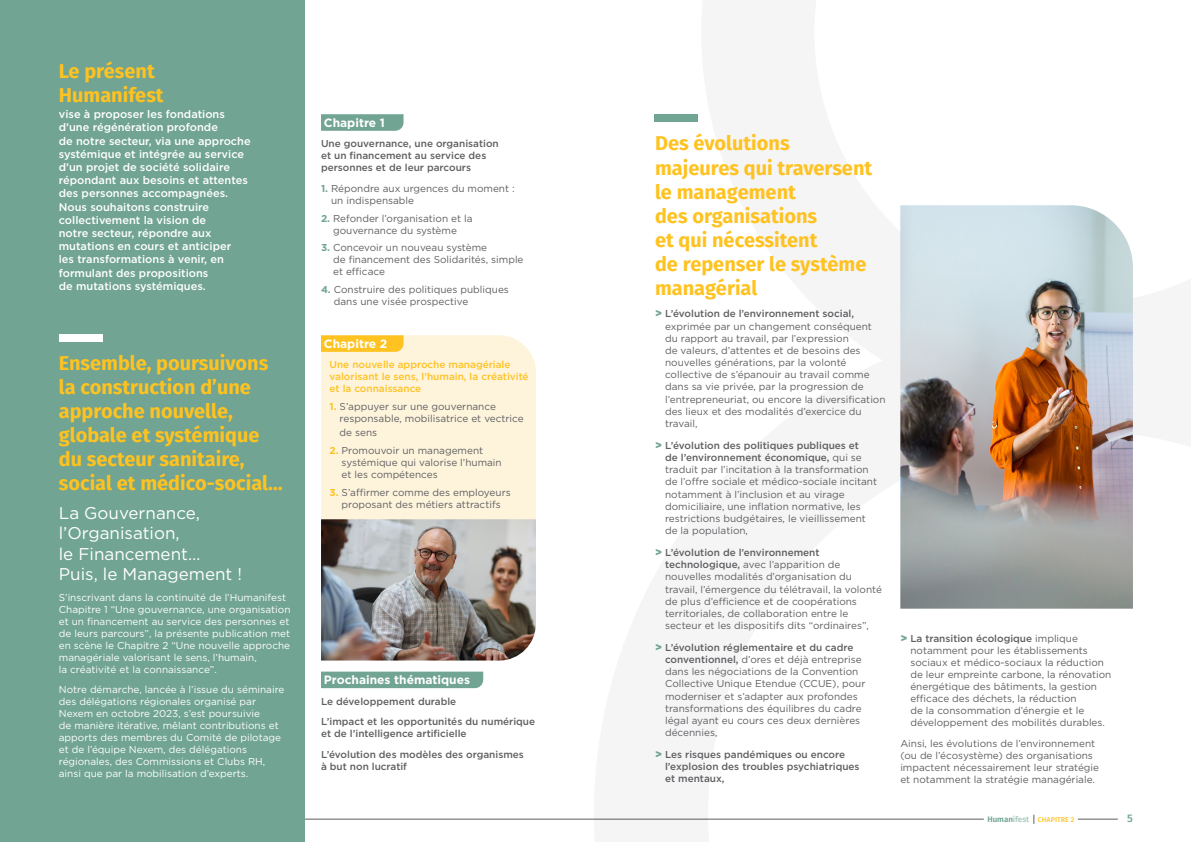
<style>
.page{position:relative;width:1191px;height:842px;background:#fff}
.page>*{position:absolute;margin:0;border:0;box-sizing:border-box;transform-origin:0 0}
.t1{font:700 20px/24.2px "Fira Sans";color:#fec221}
.t2{font:17px/20.4px "Gotham";color:#fff}
.t3{font:700 12px "Gotham";color:#fff}
.t4{font:500 11px/13.2px "Gotham";color:#fff}
.t5{font:500 11px "Fira Sans";color:#71a492}
.t6{font:10px/12.2px "Gotham";color:#5f5f62}
.t7{font:10px/12px "Gotham";color:#fff}
.t8{font:500 10px/12px "Gotham";color:#5f5f62}
.t9{font:500 10px/12px "Gotham";color:#fec221}
.t10{font:500 7px "Fira Sans";letter-spacing:.01em;color:#fec221}
.s1{font-weight:700;color:#71a492}
.s2{font-weight:700;color:#fec221}
.s3{font-weight:900;font-size:11px;color:#71a492}
.s4{font-weight:500}
.s5{font-weight:600;font-size:8px;color:#71a492}
.s6{font-weight:600;font-size:8px;color:#a9c7bc}
</style>
<div class="page">
<hr style="left:75px;top:819px;width:908px;height:1px;background:#5f5f62">
<div style="left:321px;top:335px;width:215px;height:184px;background:#fef4dc"></div>
<div style="left:0;top:0;width:305px;height:842px;background:#71a492"></div>
<div style="left:654px;top:114px;width:44px;height:8px;background:#71a492"></div>
<img style="left:321px;top:519px;width:215px;height:141px">
<div style="left:59px;top:334px;width:44px;height:8px;background:#fff"></div>
<img style="left:900px;top:205px;width:233px;height:404px">
<svg style="left:321px;top:114px;width:82px;height:17px"></svg>
<svg style="left:321px;top:335px;width:82px;height:17px"></svg>
<div style="left:321px;top:672px;width:162px;height:16px;background:#71a492"></div>
<p class="t1" style="left:59px;top:58px;width:106px">Le présent<br>Humanifest</p>
<p class="t4" style="left:59px;top:108px;width:193px">vise à proposer les fondations d’une régénération profonde<br>de notre secteur, via une approche systémique et intégrée au service d’un projet de société solidaire répondant aux besoins et attentes des personnes accompagnées.<br>Nous souhaitons construire collectivement la vision de<br>notre secteur, répondre aux mutations en cours et anticiper<br>les transformations à venir, en formulant des propositions<br>de mutations systémiques.</p>
<p class="t1" style="left:59px;top:350px;width:225px">Ensemble, poursuivons la construction d’une approche nouvelle, globale et systémique du secteur sanitaire, social et médico-social…</p>
<p class="t2" style="left:59px;top:502px;width:185px">La Gouvernance, l’Organisation,<br>le Financement…<br>Puis, le Management !</p>
<p class="t7" style="left:59px;top:591px;width:233px">S’inscrivant dans la continuité de l’Humanifest Chapitre 1 “Une gouvernance, une organisation et un financement au service des personnes et de leurs parcours”, la présente publication met en scène le Chapitre 2 “Une nouvelle approche managériale valorisant le sens, l’humain,<br>la créativité et la connaissance”.</p>
<p class="t7" style="left:59px;top:683px;width:227px">Notre démarche, lancée à l’issue du séminaire des délégations régionales organisé par Nexem en octobre 2023, s’est poursuivie<br>de manière itérative, mêlant contributions et apports des membres du Comité de pilotage et de l’équipe Nexem, des délégations régionales, des Commissions et Clubs RH, ainsi que par la mobilisation d’experts.</p>
<p class="t3" style="left:324px;top:115px;width:62px">Chapitre 1</p>
<p class="t8" style="left:321px;top:138px;width:179px">Une gouvernance, une organisation et un financement au service des personnes et de leur parcours</p>
<p class="t6" style="left:331px;top:182px;width:185px;text-indent:-10px"><span class="s1">1.</span> Répondre aux urgences du moment : un indispensable</p>
<p class="t6" style="left:321px;top:212px;width:153px;text-align:center"><span class="s1">2.</span> Refonder l’organisation et la gouvernance du système</p>
<p class="t6" style="left:333px;top:242px;width:192px;text-indent:-12px"><span class="s1">3.</span> Concevoir un nouveau système<br>de financement des Solidarités, simple et efficace</p>
<p class="t6" style="left:334px;top:283px;width:177px;text-indent:-13px"><span class="s1">4.</span> Construire des politiques publiques dans une visée prospective</p>
<p class="t3" style="left:324px;top:335px;width:65px">Chapitre 2</p>
<p class="t9" style="left:329px;top:358px;width:201px">Une nouvelle approche managériale valorisant le sens, l’humain, la créativité et la connaissance</p>
<p class="t6" style="left:339px;top:400px;width:186px;text-indent:-10px"><span class="s2">1.</span> S’appuyer sur une gouvernance responsable, mobilisatrice et vectrice</p>
<p class="t6" style="left:339px;top:426px;width:39px">de sens</p>
<p class="t6" style="left:342px;top:444px;width:162px;text-indent:-12px"><span class="s2">2.</span> Promouvoir un management systémique qui valorise l’humain et les compétences</p>
<p class="t6" style="left:329px;top:486px;width:183px;text-align:center"><span class="s2">3.</span> S’affirmer comme des employeurs proposant des métiers attractifs</p>
<p class="t3" style="left:324px;top:672px;width:148px">Prochaines thématiques</p>
<p class="t8" style="left:321px;top:695px;width:137px">Le développement durable</p>
<p class="t8" style="left:321px;top:715px;width:216px">L’impact et les opportunités du numérique et de l’intelligence artificielle</p>
<p class="t8" style="left:321px;top:748px;width:204px">L’évolution des modèles des organismes à but non lucratif</p>
<p class="t1" style="left:655px;top:130px;width:219px">Des évolutions majeures qui traversent le management<br>des organisations<br>et qui nécessitent<br>de repenser le système managérial</p>
<p class="t6" style="left:665px;top:307px;width:222px;text-indent:-10px"><span class="s3">&gt;</span> <span class="s4">L’évolution de l’environnement social, </span>exprimée par un changement conséquent du rapport au travail, par l’expression<br>de valeurs, d’attentes et de besoins des nouvelles générations, par la volonté collective de s’épanouir au travail comme dans sa vie privée, par la progression de l’entrepreneuriat, ou encore la diversification des lieux et des modalités d’exercice du travail,</p>
<p class="t6" style="left:665px;top:439px;width:213px;text-indent:-10px"><span class="s3">&gt;</span> <span class="s4">L’évolution des politiques publiques et<br>de l’environnement économique,</span> qui se traduit par l’incitation à la transformation de l’offre sociale et médico-sociale incitant notamment à l’inclusion et au virage domiciliaire, une inflation normative, les restrictions budgétaires, le vieillissement de la population,</p>
<p class="t6" style="left:665px;top:546px;width:218px;text-indent:-10px"><span class="s3">&gt;</span> <span class="s4">L’évolution de l’environnement technologique,</span> avec l’apparition de nouvelles modalités d’organisation du travail, l’émergence du télétravail, la volonté de plus d’efficience et de coopérations territoriales, de collaboration entre le secteur et les dispositifs dits “ordinaires”,</p>
<p class="t6" style="left:665px;top:641px;width:202px;text-indent:-10px"><span class="s3">&gt;</span> <span class="s4">L’évolution réglementaire et du cadre conventionnel,</span> d’ores et déjà entreprise dans les négociations de la Convention Collective Unique Etendue (CCUE), pour moderniser et s’adapter aux profondes transformations des équilibres du cadre légal ayant eu cours ces deux dernières décennies,</p>
<p class="t8" style="left:665px;top:748px;width:196px;text-indent:-10px"><span class="s3">&gt;</span> Les risques pandémiques ou encore l’explosion des troubles psychiatriques et mentaux,</p>
<p class="t6" style="left:910px;top:633px;width:202px;text-indent:-10px"><span class="s3">&gt;</span> <span class="s4">La transition écologique</span> implique notamment pour les établissements sociaux et médico-sociaux la réduction de leur empreinte carbone, la rénovation énergétique des bâtiments, la gestion efficace des déchets, la réduction<br>de la consommation d’énergie et le développement des mobilités durables.</p>
<p class="t6" style="left:900px;top:737px;width:200px">Ainsi, les évolutions de l’environnement (ou de l’écosystème) des organisations impactent nécessairement leur stratégie et notamment la stratégie managériale.</p>
<p class="t10" style="left:987px;top:814px;width:88px"><span class="s5">Human</span><span class="s6">ifest</span> CHAPITRE 2</p>
<p class="t5" style="left:1127px;top:809px;width:7px">5</p>
</div>
